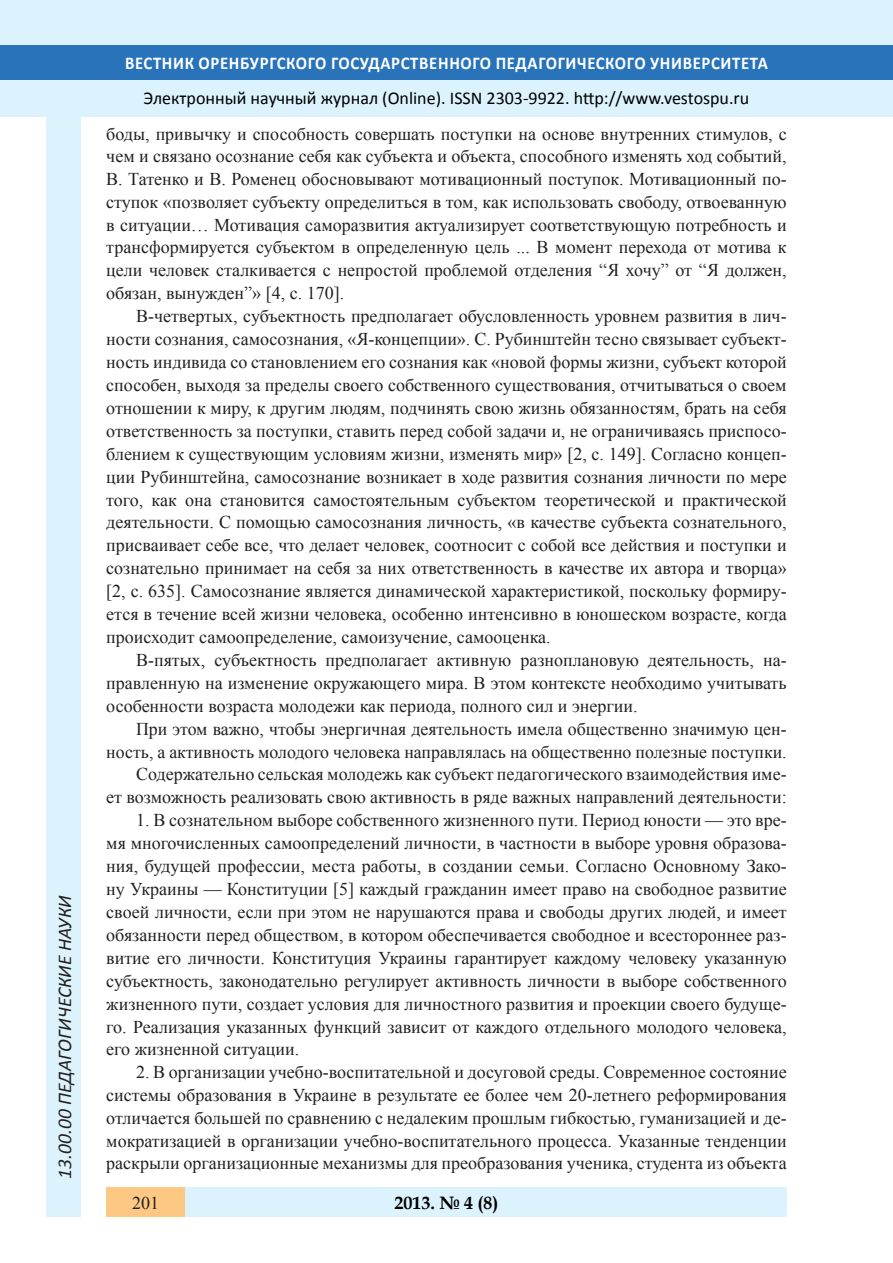
<style>
.page{position:relative;width:893px;height:1263px;background:#fff}
.page>*{position:absolute;margin:0;border:0;box-sizing:border-box;transform-origin:0 0}
.t1{font:italic 19.5px "Calibri";color:#231f20}
.Стиль2{font:18px/23px "Times New Roman";color:#231f20;text-align:justify}
.t2{font:18px "Calibri";color:#000}
.t3{font:700 18px "Calibri";letter-spacing:.04em;color:#fff;scale:.93 1}
.t4{font:700 18px "Book Antiqua";color:#000}
</style>
<div class="page">
<div style="left:0;top:0;width:893px;height:116px;background:#dcf2fc"></div>
<div style="left:0;top:45px;width:893px;height:34px;background:#2873ba"></div>
<div style="left:47px;top:116px;width:34px;height:1101px;background:#dcf2fc"></div>
<div style="left:106px;top:1188px;width:681px;height:29px;background:#dcf2fc"></div>
<div style="left:106px;top:1188px;width:79px;height:29px;background:#fdc784"></div>
<p class="t1" style="left:51px;top:1179px;width:285px;rotate:-90deg">13.00.00 ПЕДАГОГИЧЕСКИЕ НАУКИ</p>
<p class="t3" style="left:125px;top:50px;width:693px">ВЕСТНИК ОРЕНБУРГСКОГО ГОСУДАРСТВЕННОГО ПЕДАГОГИЧЕСКОГО УНИВЕРСИТЕТА</p>
<p class="t2" style="left:144px;top:85px;width:607px">Электронный научный журнал (Online). ISSN 2303-9922. http://www.vestospu.ru</p>
<p class="Стиль2" style="left:106px;top:122px;width:682px">боды, привычку и способность совершать поступки на основе внутренних стимулов, с чем и связано осознание себя как субъекта и объекта, способного изменять ход событий, В. Татенко и В. Роменец обосновывают мотивационный поступок. Мотивационный по&shy;ступок «позволяет субъекту определиться в том, как использовать свободу, отвоеванную в ситуации… Мотивация саморазвития актуализирует соответствующую потребность и трансформируется субъектом в определенную цель ... В момент перехода от мотива к цели человек сталкивается с непростой проблемой отделения “Я хочу” от “Я должен, обязан, вынужден”» [4, с. 170].</p>
<p class="Стиль2" style="left:106px;top:304px;width:682px;text-indent:30px">В-четвертых, субъектность предполагает обусловленность уровнем развития в лич&shy;ности сознания, самосознания, «Я-концепции». С. Рубинштейн тесно связывает субъект&shy;ность индивида со становлением его сознания как «новой формы жизни, субъект которой способен, выходя за пределы своего собственного существования, отчитываться о своем отношении к миру, к другим людям, подчинять свою жизнь обязанностям, брать на себя ответственность за поступки, ставить перед собой задачи и, не ограничиваясь приспосо&shy;блением к существующим условиям жизни, изменять мир» [2, с. 149]. Согласно концеп&shy;ции Рубинштейна, самосознание возникает в ходе развития сознания личности по мере того, как она становится самостоятельным субъектом теоретической и практической деятельности. С помощью самосознания личность, «в качестве субъекта сознательного, присваивает себе все, что делает человек, соотносит с собой все действия и поступки и сознательно принимает на себя за них ответственность в качестве их автора и творца» [2, с. 635]. Самосознание является динамической характеристикой, поскольку формиру&shy;ется в течение всей жизни человека, особенно интенсивно в юношеском возрасте, когда происходит самоопределение, самоизучение, самооценка.</p>
<p class="Стиль2" style="left:106px;top:648px;width:682px;text-indent:30px">В-пятых, субъектность предполагает активную разноплановую деятельность, на&shy;правленную на изменение окружающего мира. В этом контексте необходимо учитывать особенности возраста молодежи как периода, полного сил и энергии.</p>
<p class="Стиль2" style="left:106px;top:716px;width:682px;text-align:right">При этом важно, чтобы энергичная деятельность имела общественно значимую цен&shy;ность, а активность молодого человека направлялась на общественно полезные поступки.</p>
<p class="Стиль2" style="left:106px;top:762px;width:682px;text-align:right">Содержательно сельская молодежь как субъект педагогического взаимодействия име-<br>ет возможность реализовать свою активность в ряде важных направлений деятельности:</p>
<p class="Стиль2" style="left:106px;top:808px;width:682px;text-indent:30px">1. В сознательном выборе собственного жизненного пути. Период юности — это вре&shy;мя многочисленных самоопределений личности, в частности в выборе уровня образова&shy;ния, будущей профессии, места работы, в создании семьи. Согласно Основному Зако&shy;ну Украины — Конституции [5] каждый гражданин имеет право на свободное развитие своей личности, если при этом не нарушаются права и свободы других людей, и имеет обязанности перед обществом, в котором обеспечивается свободное и всестороннее раз&shy;витие его личности. Конституция Украины гарантирует каждому человеку указанную субъектность, законодательно регулирует активность личности в выборе собственного жизненного пути, создает условия для личностного развития и проекции своего будуще&shy;го. Реализация указанных функций зависит от каждого отдельного молодого человека, его жизненной ситуации.</p>
<p class="Стиль2" style="left:106px;top:1060px;width:682px;text-indent:30px">2. В организации учебно-воспитательной и досуговой среды. Современное состояние системы образования в Украине в результате ее более чем 20-летнего реформирования отличается большей по сравнению с недалеким прошлым гибкостью, гуманизацией и де&shy;мократизацией в организации учебно-воспитательного процесса. Указанные тенденции раскрыли организационные механизмы для преобразования ученика, студента из объекта</p>
<p class="Стиль2" style="left:132px;top:1190px;width:28px">201</p>
<p class="t4" style="left:394px;top:1190px;width:106px">2013. № 4 (8)</p>
</div>
